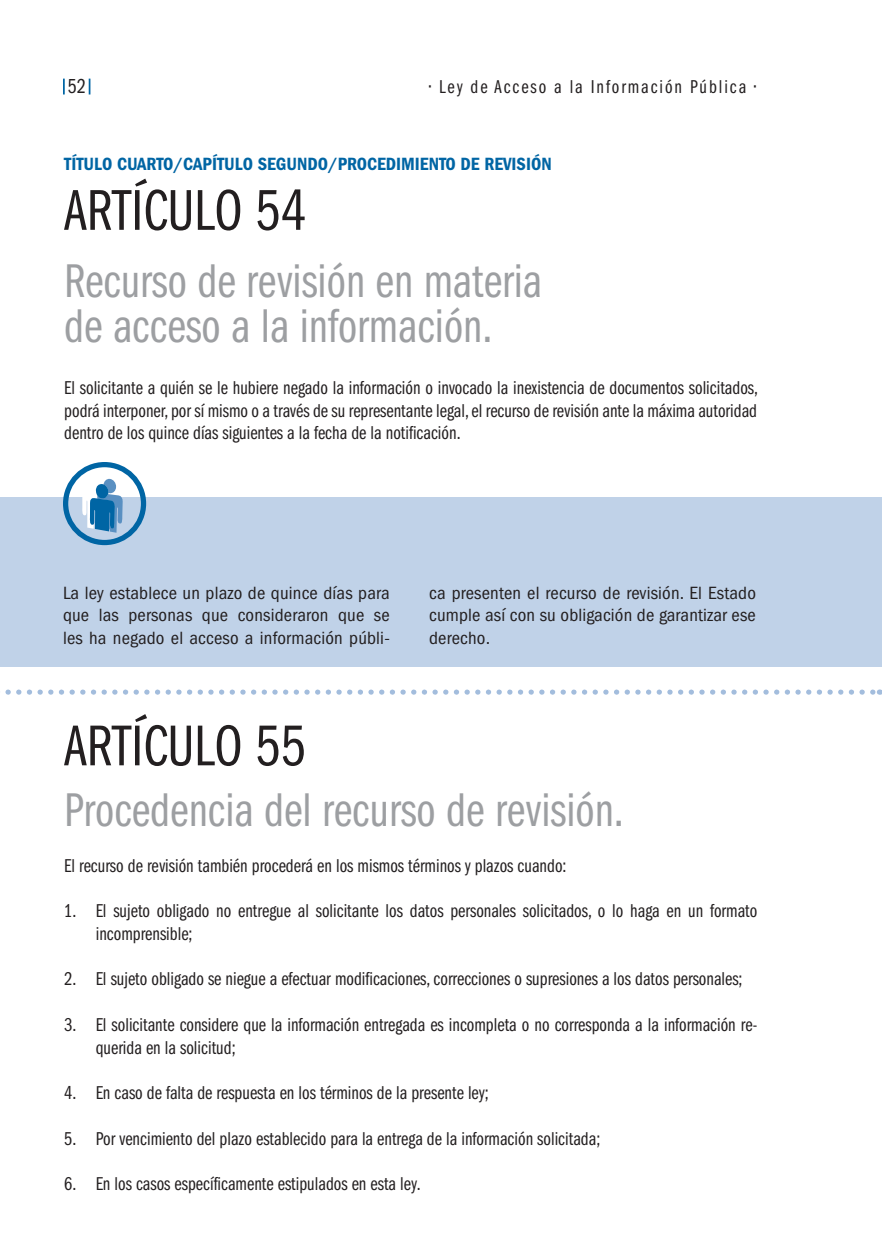
<style>
.page{position:relative;width:882px;height:1260px;background:#fff}
.page>*{position:absolute;margin:0;border:0;box-sizing:border-box;transform-origin:0 0}
.t1{font:59.5px "ITC Franklin Gothic Std Bk Cp";color:#231f20}
.t2{font:49px/45.5px "ITC Franklin Gothic Std Bk Cp";color:#9d9fa2}
.t3{font:21px "ITC Franklin Gothic Std Bk Cp";color:#231f20}
.t4{font:19.25px/22.8px "ITC Franklin Gothic Std Bk Cp";color:#231f20}
.t5{font:19.25px "ITC Franklin Gothic Std Bk Cp";letter-spacing:.1em;color:#231f20}
.t6{font:condensed 18.38px/22.8px "ITC Franklin Gothic Std";letter-spacing:.01em;color:#231f20;text-align:justify}
.t7{font:18.38px "ITC Franklin Gothic Std Dm Cd";color:#0065a4}
</style>
<div class="page">
<svg style="left:63px;top:79px;width:2px;height:15px"></svg>
<svg style="left:89px;top:79px;width:1px;height:15px"></svg>
<div style="left:0;top:497px;width:882px;height:170px;background:#c0d2e8"></div>
<svg style="left:5px;top:690px;width:875px;height:5px"></svg>
<div style="left:63px;top:462px;width:83px;height:83px;border:5px solid #0065a4;border-radius:50%"></div>
<svg style="left:82px;top:474px;width:41px;height:59px"></svg>
<p class="t3" style="left:68px;top:75px;width:19px">52</p>
<p class="t5" style="left:429px;top:76px;width:328px">• Ley de Acceso a la Información Pública •</p>
<p class="t7" style="left:64px;top:154px;width:489px">TÍTULO CUARTO/CAPÍTULO SEGUNDO/PROCEDIMIENTO DE REVISIÓN</p>
<h1 class="t1" style="left:64px;top:178px;width:243px">ARTÍCULO 54</h1>
<h2 class="t2" style="left:64px;top:259px;width:479px">Recurso de revisión en materia de acceso a la información.</h2>
<p class="t4" style="left:64px;top:376px;width:695px;text-align:justify">El solicitante a quién se le hubiere negado la información o invocado la inexistencia de documentos solicitados, podrá interponer, por sí mismo o a través de su representante legal, el recurso de revisión ante la máxima autoridad dentro de los quince días siguientes a la fecha de la notificación.</p>
<p class="t6" style="left:63px;top:581px;width:328px">La ley establece un plazo de quince días para que las personas que consideraron que se les ha negado el acceso a información públi-</p>
<p class="t6" style="left:429px;top:581px;width:328px">ca presenten el recurso de revisión. El Estado cumple así con su obligación de garantizar ese derecho.</p>
<h1 class="t1" style="left:64px;top:713px;width:243px">ARTÍCULO 55</h1>
<h2 class="t2" style="left:64px;top:788px;width:561px">Procedencia del recurso de revisión.</h2>
<p class="t4" style="left:64px;top:854px;width:504px">El recurso de revisión también procederá en los mismos términos y plazos cuando:</p>
<p class="t4" style="left:96px;top:900px;width:663px;text-indent:-31px">1. El sujeto obligado no entregue al solicitante los datos personales solicitados, o lo haga en un formato incomprensible;</p>
<p class="t4" style="left:64px;top:968px;width:680px">2. El sujeto obligado se niegue a efectuar modificaciones, correcciones o supresiones a los datos personales;</p>
<p class="t4" style="left:96px;top:1013px;width:663px;text-indent:-31px">3. El solicitante considere que la información entregada es incompleta o no corresponda a la información re&shy;querida en la solicitud;</p>
<p class="t4" style="left:64px;top:1082px;width:426px">4. En caso de falta de respuesta en los términos de la presente ley;</p>
<p class="t4" style="left:64px;top:1127px;width:538px">5. Por vencimiento del plazo establecido para la entrega de la información solicitada;</p>
<p class="t4" style="left:64px;top:1173px;width:358px">6. En los casos específicamente estipulados en esta ley.</p>
</div>
